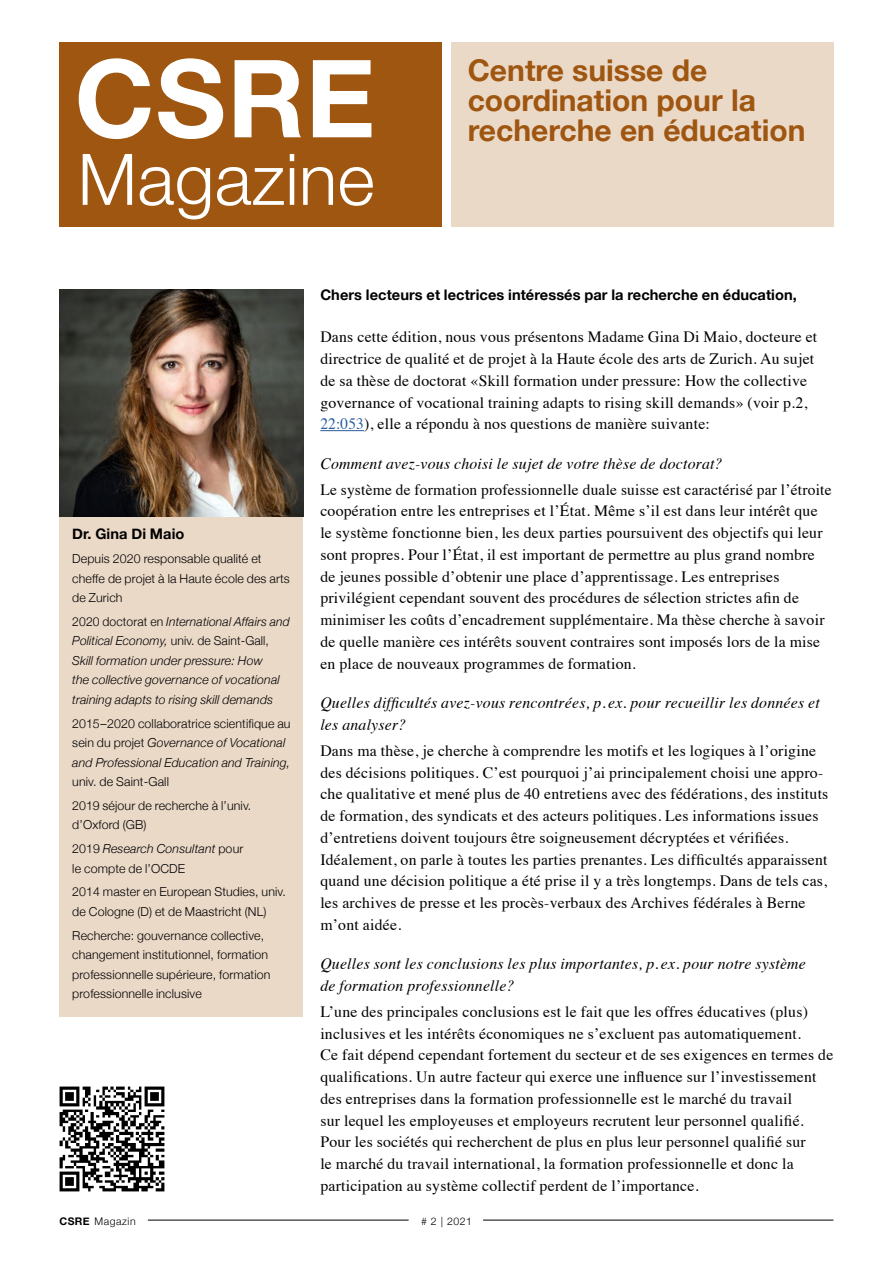
<style>
.page{position:relative;width:893px;height:1263px;background:#fff}
.page>*{position:absolute;margin:0;border:0;box-sizing:border-box;transform-origin:0 0}
.t1{font:700 108px "Helvetica Neue";color:#fff}
.t2{font:300 71.25px "Helvetica Neue";letter-spacing:.005em;color:#fff}
.t3{font:700 30px/30px "Helvetica Neue";color:#9f5610}
.t4{font:15.75px/21.8px "Times";letter-spacing:.015em;color:#000}
.t5{font:italic 15.75px/21.8px "Times";letter-spacing:.015em;color:#000}
.t6{font:700 14.7px "Helvetica Neue";letter-spacing:.005em;color:#000}
.t7{font:300 12.3px/19.5px "Helvetica Neue";letter-spacing:.01em;color:#000}
.t8{font:italic 300 12.3px/19.5px "Helvetica Neue";letter-spacing:.01em;color:#000}
.t9{font:300 10.5px "Helvetica Neue";letter-spacing:.05em;color:#000}
.s1{font-style:normal}
.s2{font-style:italic}
.s3{color:#275b9b}
.s4{font-weight:700}
</style>
<div class="page">
<img style="left:59px;top:1086px;width:106px;height:106px">
<hr style="left:148px;top:1220px;width:261px;height:1px;background:#000">
<hr style="left:483px;top:1220px;width:350px;height:1px;background:#000">
<div style="left:60px;top:43px;width:382px;height:184px;background:#9f5610"></div>
<div style="left:451px;top:43px;width:382px;height:184px;background:#ebd9c8"></div>
<div style="left:60px;top:516px;width:243px;height:501px;background:#ebd9c8"></div>
<hr style="left:320px;top:430px;width:44px;height:1px;background:#275b9b">
<img style="left:60px;top:289px;width:243px;height:227px">
<h1 class="t1" style="left:75px;top:32px;width:302px">CSRE</h1>
<h2 class="t2" style="left:78px;top:136px;width:298px">Magazine</h2>
<h3 class="t3" style="left:468px;top:55px;width:339px">Centre suisse de coordination pour la recherche en éducation</h3>
<p class="t6" style="left:72px;top:525px;width:114px">Dr. Gina Di Maio</p>
<p class="t7" style="left:72px;top:549px;width:219px">Depuis 2020 responsable qualité et cheffe de projet à la Haute école des arts de Zurich</p>
<p class="t8" style="left:72px;top:611px;width:219px"><span class="s1">2020 doctorat en</span> International Affairs and Political Economy, <span class="s1">univ. de Saint-Gall, </span>Skill formation under pressure: How<br>the collective governance of vocational training adapts to rising skill demands</p>
<p class="t8" style="left:72px;top:713px;width:220px"><span class="s1">2015–2020 collaboratrice scientifique au sein du projet</span> Governance of Vocational and Professional Education and Training,</p>
<p class="t7" style="left:72px;top:769px;width:181px;line-height:23.7px">univ. de Saint-Gall<br>2019 séjour de recherche à l’univ.</p>
<p class="t7" style="left:72px;top:813px;width:173px;line-height:23.7px">d’Oxford (GB)<br>2019 <span class="s2">Research Consultant</span> pour</p>
<p class="t7" style="left:72px;top:856px;width:215px;line-height:23.7px">le compte de l’OCDE<br>2014 master en European Studies, univ.</p>
<p class="t7" style="left:72px;top:899px;width:196px;line-height:23.7px">de Cologne (D) et de Maastricht (NL)<br>Recherche: gouvernance collective,</p>
<p class="t7" style="left:72px;top:945px;width:200px">changement institutionnel, formation professionnelle supérieure, formation professionnelle inclusive</p>
<p class="t6" style="left:320px;top:285px;width:478px">Chers lecteurs et lectrices intéressés par la recherche en éducation,</p>
<p class="t4" style="left:320px;top:325px;width:498px">Dans cette édition, nous vous présentons Madame Gina Di Maio, docteure et directrice de qualité et de projet à la Haute école des arts de Zurich. Au sujet de sa thèse de doctorat «Skill formation under pressure: How the collective governance of vocational training adapts to rising skill demands» (voir p.2, <span class="s3">22:053</span>), elle a répondu à nos questions de manière suivante:</p>
<p class="t5" style="left:320px;top:452px;width:404px">Comment avez-vous choisi le sujet de votre thèse de doctorat?</p>
<p class="t4" style="left:320px;top:477px;width:513px">Le système de formation professionnelle duale suisse est caractérisé par l’étroite coopération entre les entreprises et l’État. Même s’il est dans leur intérêt que le système fonctionne bien, les deux parties poursuivent des objectifs qui leur sont propres. Pour l’État, il est important de permettre au plus grand nombre de jeunes possible d’obtenir une place d’apprentissage. Les entreprises privilégient cependant souvent des procédures de sélection strictes afin de minimiser les coûts d’encadrement supplémentaire. Ma thèse cherche à savoir de quelle manière ces intérêts souvent contraires sont imposés lors de la mise en place de nouveaux programmes de formation.</p>
<p class="t5" style="left:320px;top:691px;width:501px">Quelles difficultés avez-vous rencontrées, p. ex. pour recueillir les données et les analyser?</p>
<p class="t4" style="left:320px;top:738px;width:510px">Dans ma thèse, je cherche à comprendre les motifs et les logiques à l’origine des décisions politiques. C’est pourquoi j’ai principalement choisi une appro&shy;che qualitative et mené plus de 40 entretiens avec des fédérations, des instituts de formation, des syndicats et des acteurs politiques. Les informations issues d’entretiens doivent toujours être soigneusement décryptées et vérifiées.<br>Idéalement, on parle à toutes les parties prenantes. Les difficultés apparaissent quand une décision politique a été prise il y a très longtemps. Dans de tels cas, les archives de presse et les procès-verbaux des Archives fédérales à Berne m’ont aidée.</p>
<p class="t5" style="left:320px;top:952px;width:487px">Quelles sont les conclusions les plus importantes, p. ex. pour notre système de formation professionnelle?</p>
<p class="t4" style="left:320px;top:999px;width:514px">L’une des principales conclusions est le fait que les offres éducatives (plus) inclusives et les intérêts économiques ne s’excluent pas automatiquement.<br>Ce fait dépend cependant fortement du secteur et de ses exigences en termes de qualifications. Un autre facteur qui exerce une influence sur l’investissement des entreprises dans la formation professionnelle est le marché du travail<br>sur lequel les employeuses et employeurs recrutent leur personnel qualifié.<br>Pour les sociétés qui recherchent de plus en plus leur personnel qualifié sur<br>le marché du travail international, la formation professionnelle et donc la participation au système collectif perdent de l’importance.</p>
<p class="t9" style="left:60px;top:1215px;width:78px"><span class="s4">CSRE</span> Magazin</p>
<p class="t9" style="left:421px;top:1215px;width:52px"># 2 | 2021</p>
</div>
